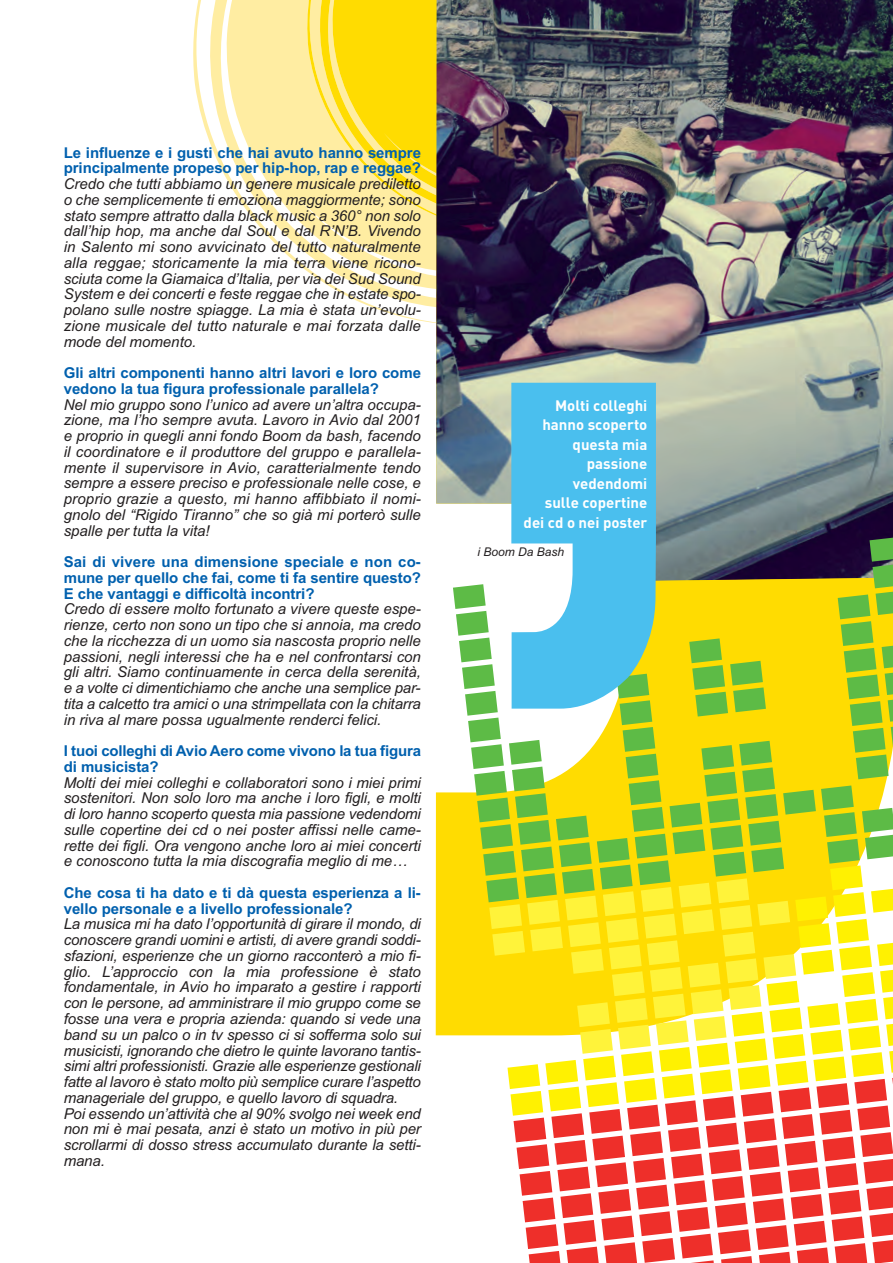
<style>
.page{position:relative;width:893px;height:1263px;background:#fff}
.page>*{position:absolute;margin:0;border:0;box-sizing:border-box;transform-origin:0 0}
.t1{font:italic 15px/15.8px "Arial";letter-spacing:-.01em;color:#231f20;text-align:justify}
.t2{font:700 15px/15.8px "Arial";letter-spacing:-.005em;color:#0160ae}
.t3{font:15px/19.5px "DIN Bold";color:#fff;text-align:right}
.t4{font:italic 12px "Arial";color:#231f20}
</style>
<div class="page">
<svg style="left:193px;top:0;width:243px;height:323px"></svg>
<svg style="left:205px;top:0;width:231px;height:311px"></svg>
<svg style="left:221px;top:0;width:215px;height:292px;fill:#ffeda2"></svg>
<svg style="left:280px;top:0;width:156px;height:232px;background:#ffe558"></svg>
<img style="left:436px;top:0;width:457px;height:537px">
<svg style="left:453px;top:537px;width:440px;height:726px"></svg>
<svg style="left:511px;top:383px;width:145px;height:326px;background:#63c6e7"></svg>
<p class="t2" style="left:64px;top:146px;width:359px">Le influenze e i gusti che hai avuto hanno sempre principalmente propeso per hip-hop, rap e reggae?</p>
<p class="t1" style="left:64px;top:177px;width:359px">Credo che tutti abbiamo un genere musicale prediletto o che semplicemente ti emoziona maggiormente; sono stato sempre attratto dalla black music a 360° non solo dall’hip hop, ma anche dal Soul e dal R’N’B. Vivendo in Salento mi sono avvicinato del tutto naturalmente alla reggae; storicamente la mia terra viene ricono&shy;sciuta come la Giamaica d’Italia, per via dei Sud Sound System e dei concerti e feste reggae che in estate spo&shy;polano sulle nostre spiagge. La mia è stata un’evolu&shy;zione musicale del tutto naturale e mai forzata dalle mode del momento.</p>
<p class="t2" style="left:64px;top:366px;width:359px">Gli altri componenti hanno altri lavori e loro come vedono la tua figura professionale parallela?</p>
<p class="t1" style="left:64px;top:398px;width:359px">Nel mio gruppo sono l’unico ad avere un’altra occupa&shy;zione, ma l’ho sempre avuta. Lavoro in Avio dal 2001 e proprio in quegli anni fondo Boom da bash, facendo il coordinatore e il produttore del gruppo e parallela&shy;mente il supervisore in Avio, caratterialmente tendo sempre a essere preciso e professionale nelle cose, e proprio grazie a questo, mi hanno affibbiato il nomi&shy;gnolo del “Rigido Tiranno” che so già mi porterò sulle spalle per tutta la vita!</p>
<p class="t2" style="left:64px;top:555px;width:359px;text-align:justify">Sai di vivere una dimensione speciale e non co&shy;mune per quello che fai, come ti fa sentire questo?<br>E che vantaggi e difficoltà incontri?</p>
<p class="t1" style="left:64px;top:603px;width:359px">Credo di essere molto fortunato a vivere queste espe&shy;rienze, certo non sono un tipo che si annoia, ma credo che la ricchezza di un uomo sia nascosta proprio nelle passioni, negli interessi che ha e nel confrontarsi con gli altri. Siamo continuamente in cerca della serenità, e a volte ci dimentichiamo che anche una semplice par&shy;tita a calcetto tra amici o una strimpellata con la chitarra in riva al mare possa ugualmente renderci felici.</p>
<p class="t2" style="left:64px;top:744px;width:359px">I tuoi colleghi di Avio Aero come vivono la tua figura di musicista?</p>
<p class="t1" style="left:64px;top:776px;width:359px">Molti dei miei colleghi e collaboratori sono i miei primi sostenitori. Non solo loro ma anche i loro figli, e molti di loro hanno scoperto questa mia passione vedendomi sulle copertine dei cd o nei poster affissi nelle came&shy;rette dei figli. Ora vengono anche loro ai miei concerti e conoscono tutta la mia discografia meglio di me…</p>
<p class="t2" style="left:64px;top:886px;width:359px">Che cosa ti ha dato e ti dà questa esperienza a li&shy;vello personale e a livello professionale?</p>
<p class="t1" style="left:64px;top:918px;width:359px;text-align:left">La musica mi ha dato l’opportunità di girare il mondo, di conoscere grandi uomini e artisti, di avere grandi soddi&shy;sfazioni, esperienze che un giorno racconterò a mio fi&shy;glio. L’approccio con la mia professione è stato fondamentale, in Avio ho imparato a gestire i rapporti con le persone, ad amministrare il mio gruppo come se fosse una vera e propria azienda: quando si vede una band su un palco o in tv spesso ci si sofferma solo sui musicisti, ignorando che dietro le quinte lavorano tantis&shy;simi altri professionisti. Grazie alle esperienze gestionali fatte al lavoro è stato molto più semplice curare l’aspetto manageriale del gruppo, e quello lavoro di squadra.<br>Poi essendo un’attività che al 90% svolgo nei week end non mi è mai pesata, anzi è stato un motivo in più per scrollarmi di dosso stress accumulato durante la setti&shy;mana.</p>
<p class="t3" style="left:524px;top:397px;width:125px">Molti colleghi hanno scoperto questa mia passione vedendomi<br>sulle copertine dei cd o nei poster</p>
<p class="t4" style="left:478px;top:548px;width:88px">i Boom Da Bash</p>
</div>
